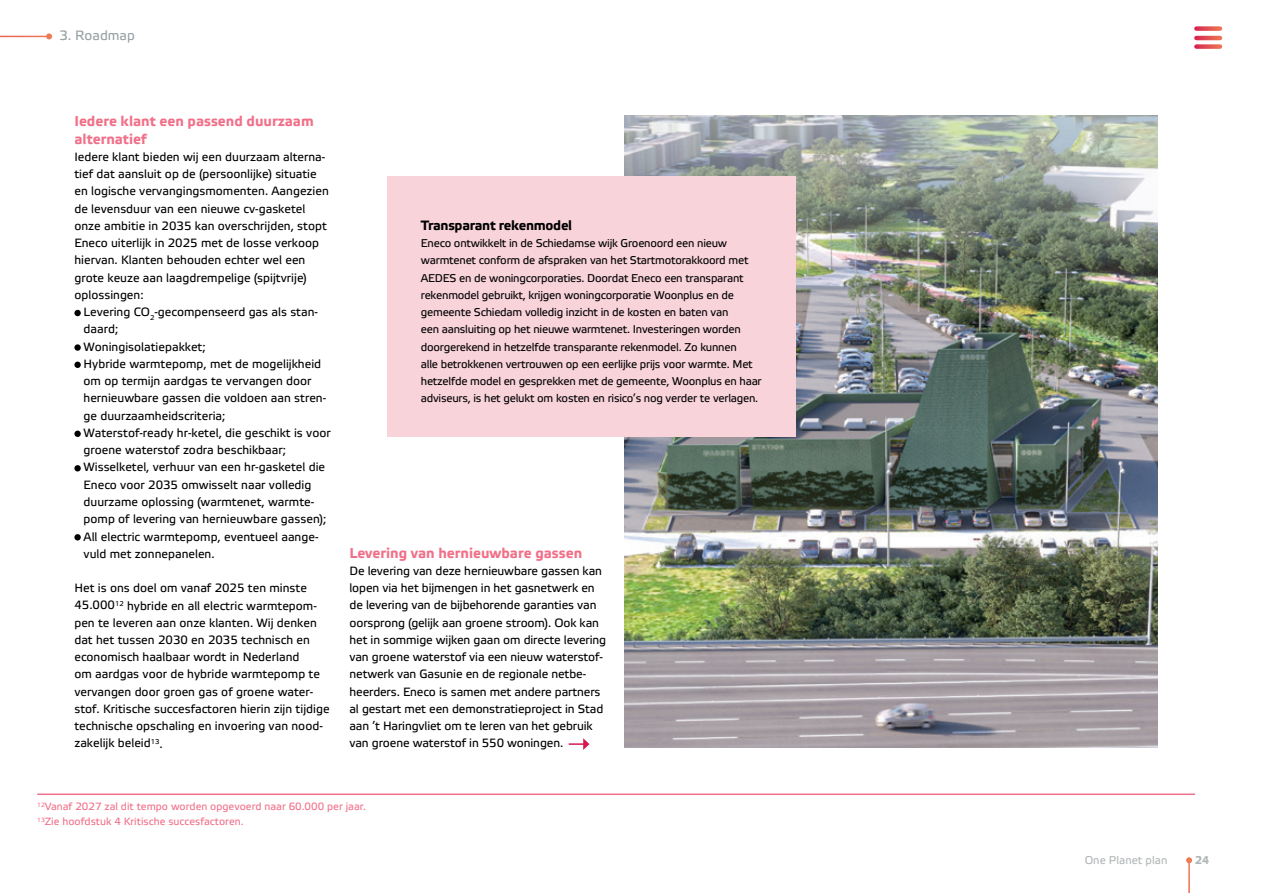
<style>
.page{position:relative;width:1263px;height:893px;background:#fff}
.page>*{position:absolute;margin:0;border:0;box-sizing:border-box;transform-origin:0 0}
.t1{font:700 14.25px/17.2px "Etelka Text Pro";color:#f17089}
.t2{font:700 13.5px "Etelka Text Pro";letter-spacing:-.02em;color:#000001}
.t3{font:13.5px "Etelka Text Pro";color:#99a0a3}
.t4{font:12px/17.2px "Etelka Text Pro";color:#000001}
.t5{font:11.25px/17.2px "Etelka Text Pro";letter-spacing:-.02em;color:#000001}
.t6{font:11.25px "Etelka Text Pro";color:#b0b6b7}
.t7{font:700 11.25px "Etelka Text Pro";color:#b0b6b7}
.t8{font:10.5px/15px "Etelka Text Pro";color:#f17089}
</style>
<div class="page">
<div style="left:74px;top:310px;width:7px;height:6px;background:#000001;border-radius:50%"></div>
<svg style="left:74px;top:344px;width:7px;height:7px"></svg>
<div style="left:74px;top:362px;width:7px;height:6px;background:#000001;border-radius:50%"></div>
<div style="left:74px;top:431px;width:7px;height:6px;background:#000001;border-radius:50%"></div>
<div style="left:74px;top:465px;width:7px;height:6px;background:#000001;border-radius:50%"></div>
<div style="left:74px;top:534px;width:7px;height:6px;background:#000001;border-radius:50%"></div>
<img style="left:625px;top:115px;width:533px;height:633px">
<div style="left:387px;top:176px;width:409px;height:260px;background:#f8d3da"></div>
<svg style="left:569px;top:738px;width:20px;height:12px"></svg>
<hr style="left:37px;top:793px;width:1158px;height:2px;background:#f17089">
<svg style="left:46px;top:33px;width:6px;height:6px"></svg>
<svg style="left:1186px;top:857px;width:6px;height:6px"></svg>
<svg style="left:1196px;top:26px;width:24px;height:5px"></svg>
<svg style="left:1196px;top:36px;width:24px;height:4px"></svg>
<svg style="left:1196px;top:44px;width:24px;height:5px"></svg>
<p class="t3" style="left:60px;top:28px;width:77px">3. Roadmap</p>
<p class="t1" style="left:74px;top:114px;width:241px">Iedere klant een passend duurzaam alternatief</p>
<p class="t4" style="left:74px;top:149px;width:256px">Iedere klant bieden wij een duurzaam alterna&shy;tief dat aansluit op de (persoonlijke) situatie en logische vervangingsmomenten. Aangezien de levensduur van een nieuwe cv-gasketel onze ambitie in 2035 kan overschrijden, stopt Eneco uiterlijk in 2025 met de losse verkoop hiervan. Klanten behouden echter wel een grote keuze aan laagdrempelige (spijtvrije) oplossingen:</p>
<p class="t4" style="left:84px;top:304px;width:249px">Levering CO<sub>2</sub>-gecompenseerd gas als stan&shy;daard;<br>Woningisolatiepakket;<br>Hybride warmtepomp, met de mogelijkheid om op termijn aardgas te vervangen door hernieuwbare gassen die voldoen aan stren&shy;ge duurzaamheidscriteria;<br>Waterstof-ready hr-ketel, die geschikt is voor groene waterstof zodra beschikbaar; Wisselketel, verhuur van een hr-gasketel die Eneco voor 2035 omwisselt naar volledig duurzame oplossing (warmtenet, warmte&shy;pomp of levering van hernieuwbare gassen); All electric warmtepomp, eventueel aange&shy;vuld met zonnepanelen.</p>
<p class="t4" style="left:74px;top:580px;width:257px">Het is ons doel om vanaf 2025 ten minste 45.000<sup>12</sup> hybride en all electric warmtepom&shy;pen te leveren aan onze klanten. Wij denken dat het tussen 2030 en 2035 technisch en economisch haalbaar wordt in Nederland<br>om aardgas voor de hybride warmtepomp te vervangen door groen gas of groene water&shy;stof. Kritische succesfactoren hierin zijn tijdige technische opschaling en invoering van nood&shy;zakelijk beleid<sup>13</sup>.</p>
<p class="t2" style="left:421px;top:218px;width:153px">Transparant rekenmodel</p>
<p class="t5" style="left:421px;top:235px;width:342px">Eneco ontwikkelt in de Schiedamse wijk Groenoord een nieuw warmtenet conform de afspraken van het Startmotorakkoord met AEDES en de woningcorporaties. Doordat Eneco een transparant rekenmodel gebruikt, krijgen woningcorporatie Woonplus en de gemeente Schiedam volledig inzicht in de kosten en baten van<br>een aansluiting op het nieuwe warmtenet. Investeringen worden doorgerekend in hetzelfde transparante rekenmodel. Zo kunnen<br>alle betrokkenen vertrouwen op een eerlijke prijs voor warmte. Met hetzelfde model en gesprekken met de gemeente, Woonplus en haar adviseurs, is het gelukt om kosten en risico’s nog verder te verlagen.</p>
<p class="t1" style="left:349px;top:545px;width:234px">Levering van hernieuwbare gassen</p>
<p class="t4" style="left:349px;top:563px;width:258px">De levering van deze hernieuwbare gassen kan lopen via het bijmengen in het gasnetwerk en de levering van de bijbehorende garanties van oorsprong (gelijk aan groene stroom). Ook kan het in sommige wijken gaan om directe levering van groene waterstof via een nieuw waterstof&shy;netwerk van Gasunie en de regionale netbe&shy;heerders. Eneco is samen met andere partners al gestart met een demonstratieproject in Stad aan ’t Haringvliet om te leren van het gebruik van groene waterstof in 550 woningen.</p>
<p class="t8" style="left:37px;top:800px;width:330px"><sup>12</sup>Vanaf 2027 zal dit tempo worden opgevoerd naar 60.000 per jaar.<br><sup>13</sup>Zie hoofdstuk 4 Kritische succesfactoren.</p>
<p class="t6" style="left:1085px;top:854px;width:84px">One Planet plan</p>
<p class="t7" style="left:1195px;top:854px;width:16px">24</p>
</div>
